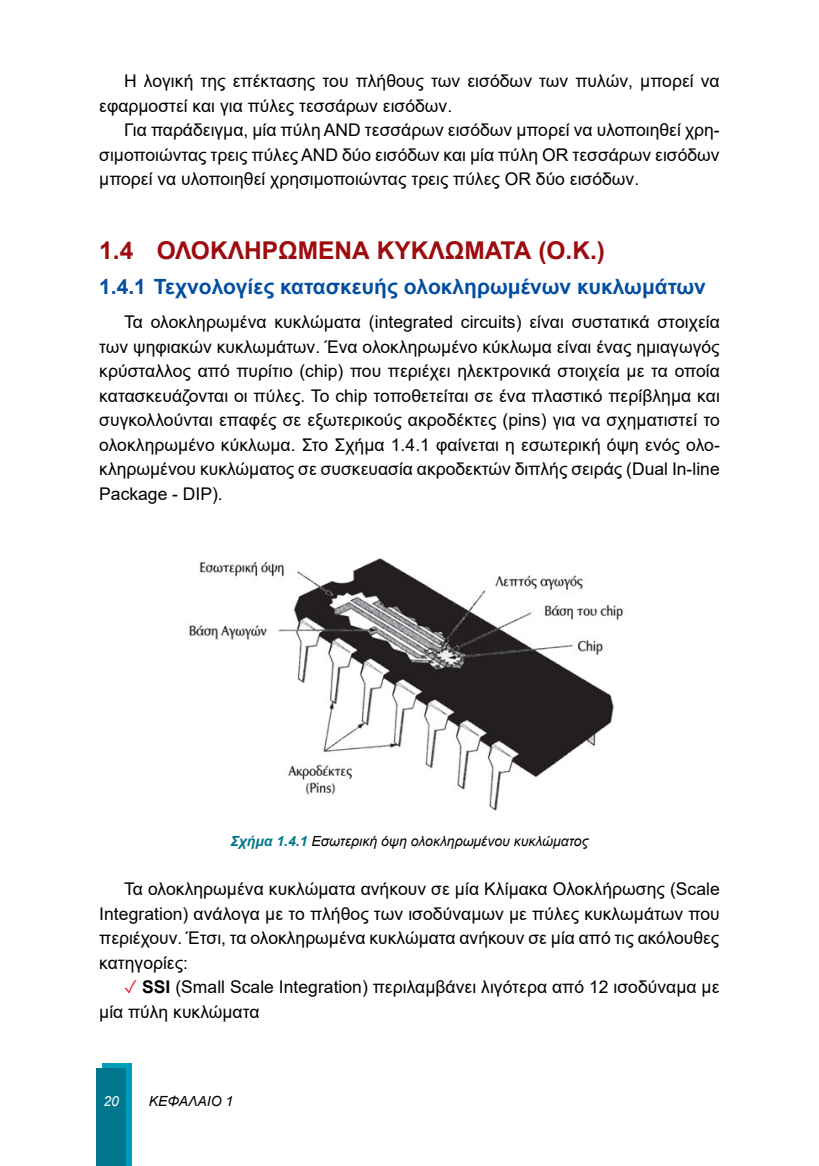
<style>
.page{position:relative;width:819px;height:1166px;background:#fff}
.page>*{position:absolute;margin:0;border:0;box-sizing:border-box;transform-origin:0 0}
.t1{font:700 24.5px "Arial";color:#9e0b0f}
.t2{font:700 21px "Arial";color:#034ea2}
.t3{font:17.5px/24.5px "Arial";color:#000;text-align:justify}
.t4{font:italic 14px "Arial";color:#000}
.t5{font:italic 14px "Arial";color:#fff}
.s1{font-weight:700;color:#00768c}
.s2{color:#ed1d24}
.s3{font-weight:700}
</style>
<div class="page">
<div style="left:102px;top:1063px;width:30px;height:103px;background:#009dbb"></div>
<div style="left:96px;top:1068px;width:30px;height:98px;background:#00768c"></div>
<img style="left:189px;top:558px;width:434px;height:253px">
<p class="t3" style="left:99px;top:69px;width:622px;text-indent:25px">Η λογική της επέκτασης του πλήθους των εισόδων των πυλών, μπορεί να εφαρμοστεί και για πύλες τεσσάρων εισόδων.</p>
<p class="t3" style="left:99px;top:118px;width:622px;text-indent:25px">Για παράδειγμα, μία πύλη AND τεσσάρων εισόδων μπορεί να υλοποιηθεί χρη&shy;σιμοποιώντας τρεις πύλες AND δύο εισόδων και μία πύλη OR τεσσάρων εισόδων μπορεί να υλοποιηθεί χρησιμοποιώντας τρεις πύλες OR δύο εισόδων.</p>
<h1 class="t1" style="left:99px;top:233px;width:507px">1.4 ΟΛΟΚΛΗΡΩΜΕΝΑ ΚΥΚΛΩΜΑΤΑ (Ο.Κ.)</h1>
<p class="t2" style="left:99px;top:271px;width:608px">1.4.1 Τεχνολογίες κατασκευής ολοκληρωμένων κυκλωμάτων</p>
<p class="t3" style="left:99px;top:310px;width:622px;text-indent:25px">Τα ολοκληρωμένα κυκλώματα (integrated circuits) είναι συστατικά στοιχεία των ψηφιακών κυκλωμάτων. Ένα ολοκληρωμένο κύκλωμα είναι ένας ημιαγωγός κρύσταλλος από πυρίτιο (chip) που περιέχει ηλεκτρονικά στοιχεία με τα οποία κατασκευάζονται οι πύλες. To chip τοποθετείται σε ένα πλαστικό περίβλημα και συγκολλούνται επαφές σε εξωτερικούς ακροδέκτες (pins) για να σχηματιστεί το ολοκληρωμένο κύκλωμα. Στο Σχήμα 1.4.1 φαίνεται η εσωτερική όψη ενός ολο&shy;κληρωμένου κυκλώματος σε συσκευασία ακροδεκτών διπλής σειράς (Dual In-line Package - DIP).</p>
<p class="t4" style="left:230px;top:832px;width:359px"><span class="s1">Σχήμα 1.4.1</span> Εσωτερική όψη ολοκληρωμένου κυκλώματος</p>
<p class="t3" style="left:99px;top:876px;width:622px;text-indent:25px">Τα ολοκληρωμένα κυκλώματα ανήκουν σε μία Κλίμακα Ολοκλήρωσης (Scale Integration) ανάλογα με το πλήθος των ισοδύναμων με πύλες κυκλωμάτων που περιέχουν. Έτσι, τα ολοκληρωμένα κυκλώματα ανήκουν σε μία από τις ακόλουθες κατηγορίες:</p>
<p class="t3" style="left:99px;top:974px;width:621px;text-indent:25px"><span class="s2">✓</span> <span class="s3">SSI</span> (Small Scale Integration) περιλαμβάνει λιγότερα από 12 ισοδύναμα με μία πύλη κυκλώματα</p>
<p class="t5" style="left:103px;top:1092px;width:17px">20</p>
<p class="t4" style="left:149px;top:1092px;width:86px">ΚΕΦΑΛΑΙΟ 1</p>
</div>
